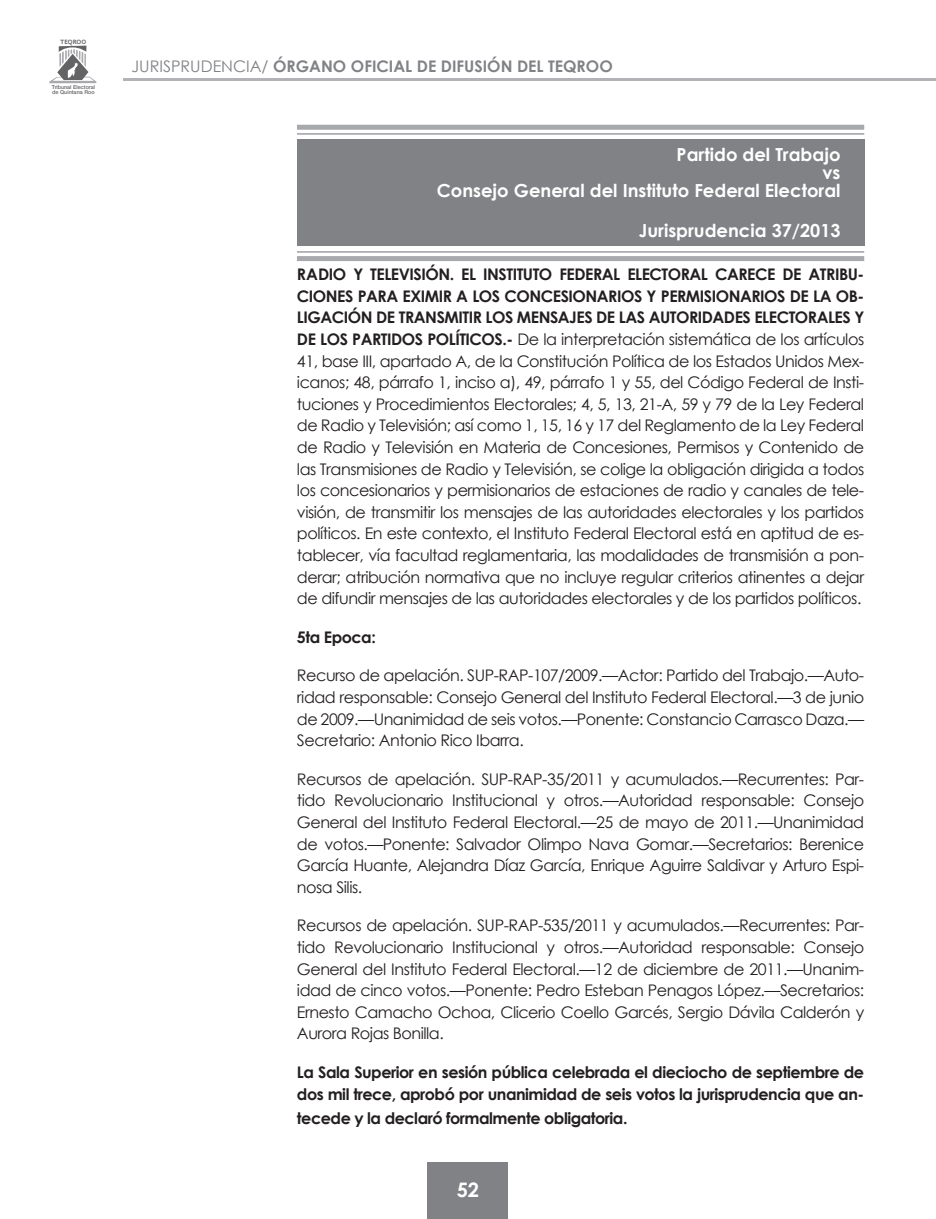
<style>
.page{position:relative;width:936px;height:1219px;background:#fff}
.page>*{position:absolute;margin:0;border:0;box-sizing:border-box;transform-origin:0 0}
.t1{font:700 20px "Century Gothic";color:#fff}
.t2{font:700 18px/18px "Century Gothic";color:#fff;text-align:right}
.t3{font:16px/21.6px "Century Gothic";letter-spacing:-.03em;color:#231f20;text-align:justify}
.t4{font:700 16px/21.6px "Century Gothic";letter-spacing:-.03em;color:#231f20}
.t5{font:700 16px "Century Gothic";color:#808285}
.t6{font:700 6.4px "Gandhi Sans";color:#636366;scale:1.07 1}
.t7{font:500 5.4px/5.4px "Helvetica Neue";color:#636366}
.s1{font-weight:400}
.s2{font-weight:700}
</style>
<div class="page">
<hr style="left:123px;top:78px;width:812px;height:3px;background:#b2b3b7">
<svg style="left:49px;top:46px;width:47px;height:37px"></svg>
<div style="left:427px;top:1162px;width:81px;height:57px;background:#808285"></div>
<div style="left:297px;top:140px;width:567px;height:106px;background:#808285"></div>
<div style="left:297px;top:125px;width:567px;height:5px;background:#a8a9ad"></div>
<hr style="left:297px;top:133px;width:567px;height:2px;background:#a8a9ad">
<hr style="left:297px;top:251px;width:567px;height:2px;background:#a8a9ad">
<div style="left:297px;top:256px;width:567px;height:5px;background:#a8a9ad"></div>
<p class="t6" style="left:60px;top:38px;width:26px">TEQROO</p>
<p class="t7" style="left:52px;top:84px;width:45px">Tribunal Electoral de Quintana Roo</p>
<p class="t5" style="left:132px;top:54px;width:482px"><span class="s1">JURISPRUDENCIA/</span> ÓRGANO OFICIAL DE DIFUSIÓN DEL TEQROO</p>
<p class="t2" style="left:437px;top:145px;width:405px">Partido del Trabajo<br>vs<br>Consejo General del Instituto Federal Electoral</p>
<p class="t2" style="left:638px;top:221px;width:203px">Jurisprudencia 37/2013</p>
<p class="t3" style="left:297px;top:263px;width:569px"><span class="s2">RADIO Y TELEVISIÓN. EL INSTITUTO FEDERAL ELECTORAL CARECE DE ATRIBU-CIONES PARA EXIMIR A LOS CONCESIONARIOS Y PERMISIONARIOS DE LA OB-LIGACIÓN DE TRANSMITIR LOS MENSAJES DE LAS AUTORIDADES ELECTORALES Y DE LOS PARTIDOS POLÍTICOS.-</span> De la interpretación sistemática de los artículos 41, base III, apartado A, de la Constitución Política de los Estados Unidos Mex&shy;icanos; 48, párrafo 1, inciso a), 49, párrafo 1 y 55, del Código Federal de Insti&shy;tuciones y Procedimientos Electorales; 4, 5, 13, 21-A, 59 y 79 de la Ley Federal de Radio y Televisión; así como 1, 15, 16 y 17 del Reglamento de la Ley Federal de Radio y Televisión en Materia de Concesiones, Permisos y Contenido de las Transmisiones de Radio y Televisión, se colige la obligación dirigida a todos los concesionarios y permisionarios de estaciones de radio y canales de tele&shy;visión, de transmitir los mensajes de las autoridades electorales y los partidos políticos. En este contexto, el Instituto Federal Electoral está en aptitud de es&shy;tablecer, vía facultad reglamentaria, las modalidades de transmisión a pon&shy;derar; atribución normativa que no incluye regular criterios atinentes a dejar de difundir mensajes de las autoridades electorales y de los partidos políticos.</p>
<p class="t4" style="left:297px;top:625px;width:80px">5ta Epoca:</p>
<p class="t3" style="left:297px;top:665px;width:568px">Recurso de apelación. SUP-RAP-107/2009.—Actor: Partido del Trabajo.—Auto&shy;ridad responsable: Consejo General del Instituto Federal Electoral.—3 de junio de 2009.—Unanimidad de seis votos.—Ponente: Constancio Carrasco Daza.— Secretario: Antonio Rico Ibarra.</p>
<p class="t3" style="left:297px;top:768px;width:568px">Recursos de apelación. SUP-RAP-35/2011 y acumulados.—Recurrentes: Par&shy;tido Revolucionario Institucional y otros.—Autoridad responsable: Consejo General del Instituto Federal Electoral.—25 de mayo de 2011.—Unanimidad de votos.—Ponente: Salvador Olimpo Nava Gomar.—Secretarios: Berenice García Huante, Alejandra Díaz García, Enrique Aguirre Saldivar y Arturo Espi&shy;nosa Silis.</p>
<p class="t3" style="left:297px;top:915px;width:568px">Recursos de apelación. SUP-RAP-535/2011 y acumulados.—Recurrentes: Par&shy;tido Revolucionario Institucional y otros.—Autoridad responsable: Consejo General del Instituto Federal Electoral.—12 de diciembre de 2011.—Unanim&shy;idad de cinco votos.—Ponente: Pedro Esteban Penagos López.—Secretarios:<br>Ernesto Camacho Ochoa, Clicerio Coello Garcés, Sergio Dávila Calderón y Aurora Rojas Bonilla.</p>
<p class="t4" style="left:297px;top:1061px;width:568px">La Sala Superior en sesión pública celebrada el dieciocho de septiembre de dos mil trece, aprobó por unanimidad de seis votos la jurisprudencia que an-</p>
<p class="t4" style="left:297px;top:1106px;width:332px">tecede y la declaró formalmente obligatoria.</p>
<p class="t1" style="left:457px;top:1175px;width:24px">52</p>
</div>
